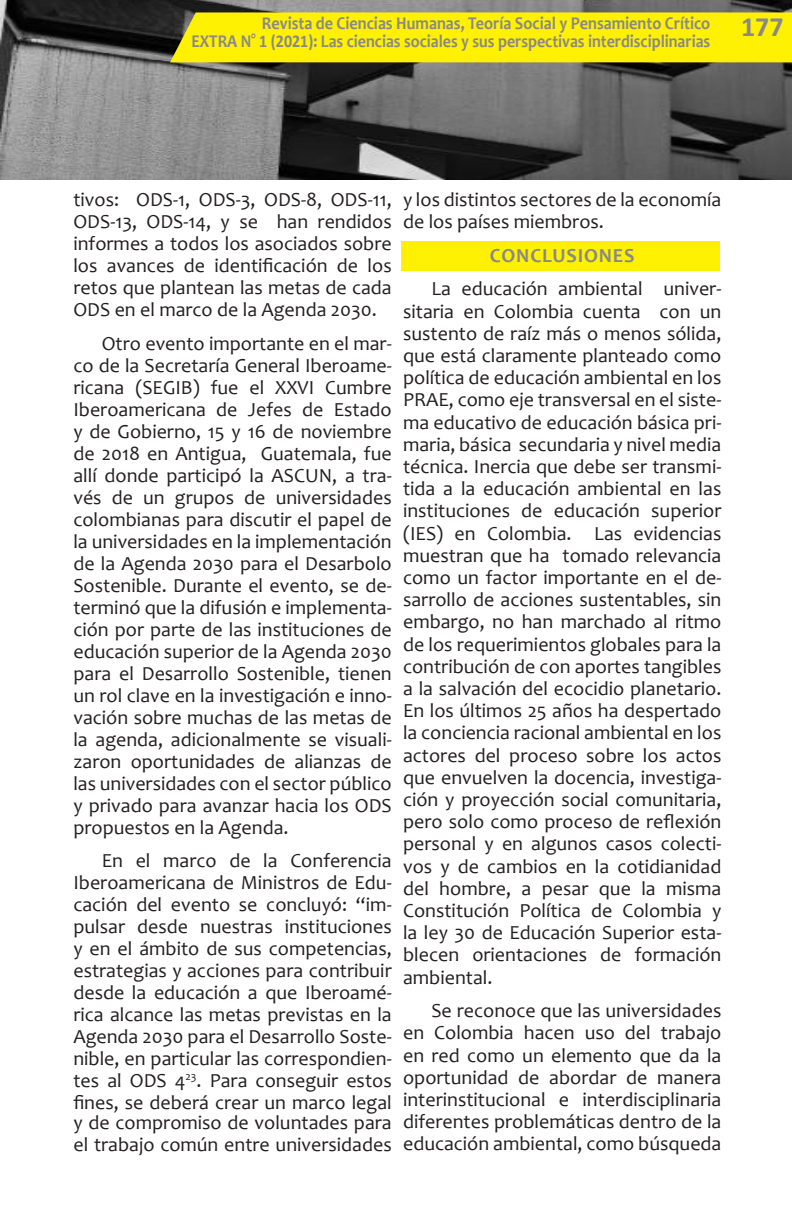
<style>
.page{position:relative;width:792px;height:1224px;background:#fff}
.page>*{position:absolute;margin:0;border:0;box-sizing:border-box;transform-origin:0 0}
.PARRAFO{font:20px/22px "Candara";color:#231f20;text-align:justify}
.Titulos_de_la_introd{font:700 20px "Candara";letter-spacing:.04em;color:#888}
.t1{font:700 18px/18px "Candara";color:#888;text-align:center;scale:.9 1}
.s1{font-family:"Calibri"}
</style>
<div class="page">
<img style="left:0;top:0;width:792px;height:180px">
<svg style="left:169px;top:11px;width:623px;height:53px;background:#f0e407"></svg>
<div style="left:402px;top:241px;width:318px;height:30px;background:#fff101"></div>
<p class="t1" style="left:191px;top:14px;width:659px">Revista de Ciencias Humanas, Teoría Social y Pensamiento Crítico<br>EXTRA N° <span class="s1">1 (2021)</span>: Las ciencias sociales y sus perspectivas interdisciplinarias <sup>177</sup></p>
<p class="PARRAFO" style="left:73px;top:188px;width:320px">tivos: ODS-1, ODS-3, ODS-8, ODS-11, ODS-13, ODS-14, y se han rendidos informes a todos los asociados sobre los avances de identificación de los retos que plantean las metas de cada ODS en el marco de la Agenda 2030.</p>
<p class="PARRAFO" style="left:73px;top:332px;width:320px;text-indent:28px">Otro evento importante en el mar&shy;co de la Secretaría General Iberoame&shy;ricana (SEGIB) fue el XXVI Cumbre Iberoamericana de Jefes de Estado y de Gobierno, 15 y 16 de noviembre de 2018 en Antigua, Guatemala, fue allí donde participó la ASCUN, a tra&shy;vés de un grupos de universidades colombianas para discutir el papel de la universidades en la implementación de la Agenda 2030 para el Desarbolo Sostenible. Durante el evento, se de&shy;terminó que la difusión e implementa&shy;ción por parte de las instituciones de educación superior de la Agenda 2030 para el Desarrollo Sostenible, tienen un rol clave en la investigación e inno&shy;vación sobre muchas de las metas de la agenda, adicionalmente se visuali&shy;zaron oportunidades de alianzas de las universidades con el sector público y privado para avanzar hacia los ODS propuestos en la Agenda.</p>
<p class="PARRAFO" style="left:73px;top:849px;width:320px;text-indent:28px">En el marco de la Conferencia Iberoamericana de Ministros de Edu&shy;cación del evento se concluyó: “im&shy;pulsar desde nuestras instituciones y en el ámbito de sus competencias, estrategias y acciones para contribuir desde la educación a que Iberoamé&shy;rica alcance las metas previstas en la Agenda 2030 para el Desarrollo Soste&shy;nible, en particular las correspondien&shy;tes al ODS 4<sup>23</sup>. Para conseguir estos fines, se deberá crear un marco legal</p>
<p class="PARRAFO" style="left:73px;top:1111px;width:320px">y de compromiso de voluntades para el trabajo común entre universidades</p>
<p class="PARRAFO" style="left:403px;top:189px;width:320px">y los distintos sectores de la economía de los países miembros.</p>
<p class="Titulos_de_la_introd" style="left:490px;top:243px;width:147px">CONCLUSIONES</p>
<p class="PARRAFO" style="left:403px;top:278px;width:320px;text-indent:28px">La educación ambiental univer&shy;sitaria en Colombia cuenta con un sustento de raíz más o menos sólida, que está claramente planteado como política de educación ambiental en los PRAE, como eje transversal en el siste&shy;ma educativo de educación básica pri&shy;maria, básica secundaria y nivel media técnica. Inercia que debe ser transmi&shy;tida a la educación ambiental en las instituciones de educación superior (IES) en Colombia. Las evidencias muestran que ha tomado relevancia como un factor importante en el de&shy;sarrollo de acciones sustentables, sin embargo, no han marchado al ritmo de los requerimientos globales para la contribución de con aportes tangibles a la salvación del ecocidio planetario.<br>En los últimos 25 años ha despertado la conciencia racional ambiental en los actores del proceso sobre los actos que envuelven la docencia, investiga&shy;ción y proyección social comunitaria, pero solo como proceso de reflexión personal y en algunos casos colecti&shy;vos y de cambios en la cotidianidad del hombre, a pesar que la misma Constitución Política de Colombia y la ley 30 de Educación Superior esta&shy;blecen orientaciones de formación ambiental.</p>
<p class="PARRAFO" style="left:403px;top:999px;width:320px;text-indent:28px">Se reconoce que las universidades en Colombia hacen uso del trabajo en red como un elemento que da la oportunidad de abordar de manera interinstitucional e interdisciplinaria diferentes problemáticas dentro de la educación ambiental, como búsqueda</p>
</div>
